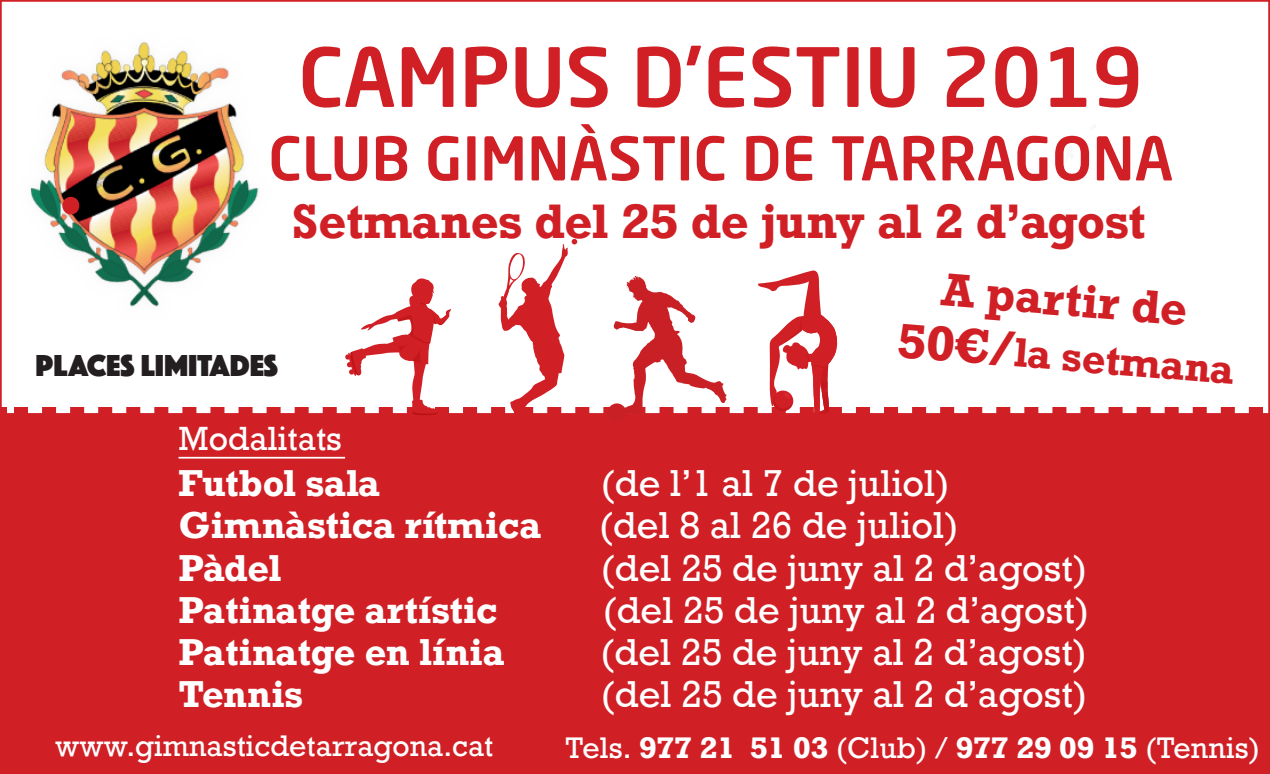
<style>
.page{position:relative;width:1270px;height:774px;background:#fff}
.page>*{position:absolute;margin:0;border:0;box-sizing:border-box;transform-origin:0 0}
.t1{font:500 80.5px "Neo Sans Std";color:#d02026}
.t2{font:500 59.5px "Neo Sans Std";color:#d02026}
.t3{font:700 45.5px "Rockwell";color:#d02026}
.t4{font:700 43.75px "Rockwell";color:#d02026}
.t5{font:700 38.5px "Rockwell";color:#d02026}
.t6{font:35.35px "Rockwell";color:#fff}
.t7{font:700 35.35px "Rockwell";color:#fff}
.t8{font:31.5px "Phosphate Solid";color:#231f20}
.t9{font:31.5px "Rockwell";color:#fff}
.t10{font:28px "Rockwell";color:#fff}
.s1{font-size:45.85px}
.s2{font-weight:700}
</style>
<div class="page">
<div style="left:0;top:407px;width:1270px;height:367px;background:#d02026"></div>
<img style="left:30px;top:42px;width:229px;height:197px">
<div style="left:7px;top:406px;width:7px;height:7px;background:#fff"></div>
<div style="left:1263px;top:406px;width:7px;height:7px;background:#fff"></div>
<div style="left:0;top:0;width:1270px;height:774px;border:4px solid #d02026"></div>
<svg style="left:28px;top:239px;width:1221px;height:176px"></svg>
<svg style="left:60px;top:197px;width:22px;height:17px"></svg>
<hr style="left:179px;top:457px;width:166px;height:2px;background:#fff">
<h1 class="t1" style="left:298px;top:26px;width:846px">CAMPUS D’ESTIU 2019</h1>
<h2 class="t2" style="left:268px;top:121px;width:906px">CLUB GIMNÀSTIC DE TARRAGONA</h2>
<p class="t8" style="left:36px;top:343px;width:244px">PLACES LIMITADES</p>
<p class="t3" style="left:292px;top:192px;width:855px">Setmanes del 25 de juny al 2 d’agost</p>
<p class="t4" style="left:944px;top:260px;width:248px;rotate:5deg">A partir de</p>
<p class="t5" style="left:900px;top:317px;width:339px;rotate:5deg"><span class="s1">50€/</span>la setmana</p>
<p class="t9" style="left:179px;top:419px;width:165px">Modalitats</p>
<p class="t7" style="left:179px;top:460px;width:203px">Futbol sala</p>
<p class="t6" style="left:601px;top:461px;width:351px">(de l’1 al 7 de juliol)</p>
<p class="t7" style="left:179px;top:502px;width:364px">Gimnàstica rítmica</p>
<p class="t6" style="left:599px;top:503px;width:361px">(del 8 al 26 de juliol)</p>
<p class="t7" style="left:179px;top:545px;width:104px">Pàdel</p>
<p class="t6" style="left:601px;top:546px;width:488px">(del 25 de juny al 2 d’agost)</p>
<p class="t7" style="left:179px;top:587px;width:320px">Patinatge artístic</p>
<p class="t6" style="left:602px;top:588px;width:488px">(del 25 de juny al 2 d’agost)</p>
<p class="t7" style="left:179px;top:629px;width:328px">Patinatge en línia</p>
<p class="t6" style="left:600px;top:630px;width:488px">(del 25 de juny al 2 d’agost)</p>
<p class="t7" style="left:179px;top:672px;width:126px">Tennis</p>
<p class="t6" style="left:601px;top:673px;width:488px">(del 25 de juny al 2 d’agost)</p>
<p class="t10" style="left:55px;top:729px;width:440px">www.gimnasticdetarragona.cat</p>
<p class="t10" style="left:565px;top:731px;width:696px">Tels. <span class="s2">977 21 51 03</span> (Club) / <span class="s2">977 29 09 15</span> (Tennis)</p>
</div>
